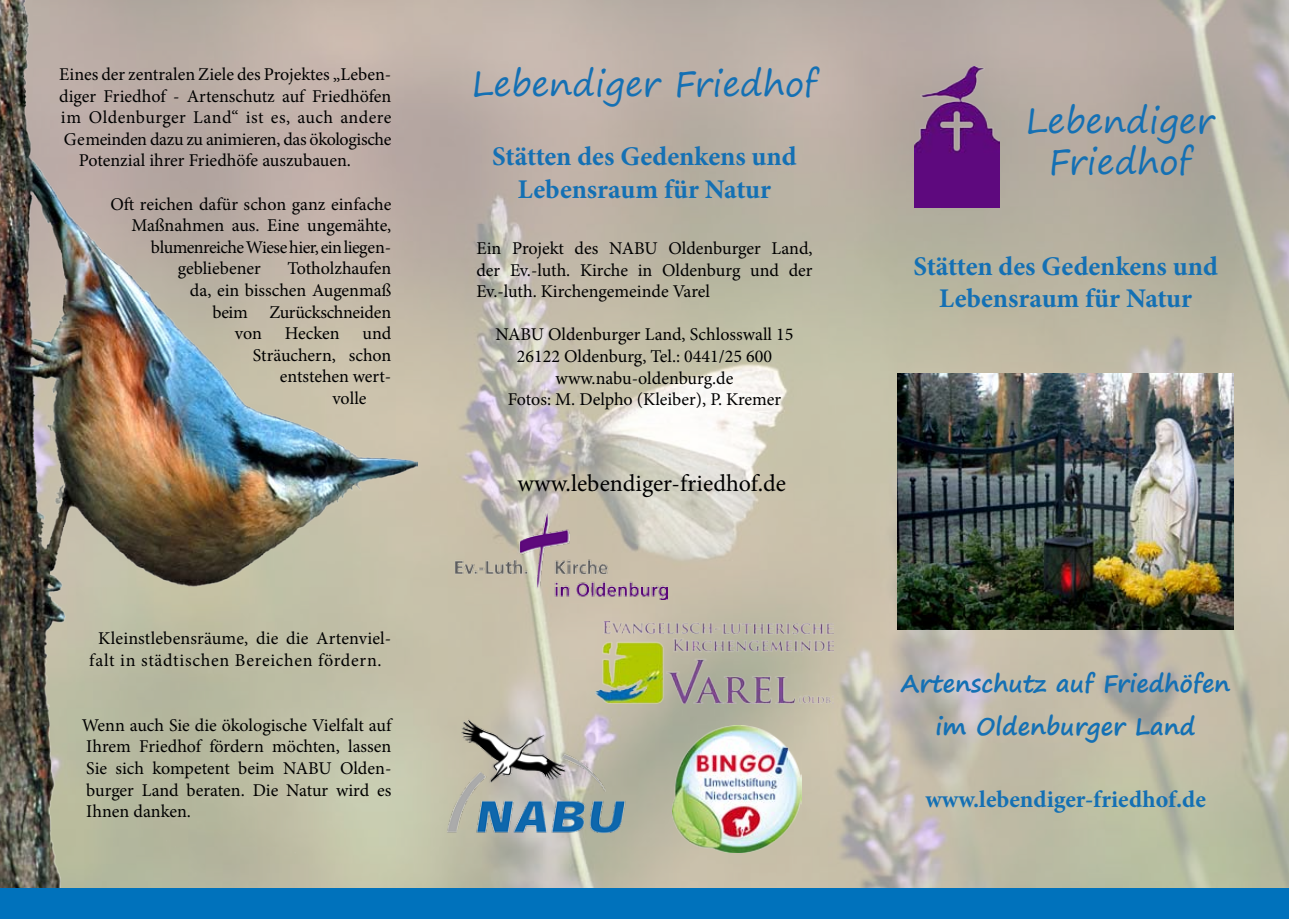
<style>
.page{position:relative;width:1289px;height:919px;background:#fff}
.page>*{position:absolute;margin:0;border:0;box-sizing:border-box;transform-origin:0 0}
.t1{font:34.5px/41.4px "Segoe Print";color:#1470b4;text-align:center}
.t2{font:700 27px/32.4px "Minion Pro";color:#1470b4;text-align:center}
.t3{font:700 24px/43.2px "Segoe Print";color:#1470b4;text-align:center}
.t4{font:24px "Minion Pro";color:#000}
.t5{font:700 24px "Minion Pro";color:#1470b4}
.t6{font:18px/21.6px "Minion Pro";color:#000;text-align:justify}
.t7{font:18px/21.6px "Minion Pro";letter-spacing:.02em;color:#000;text-align:center}
.t8{font:18px "Minion Pro";letter-spacing:-.02em;color:#000}
.t9{font:18px "Minion Pro";letter-spacing:-.03em;color:#000}
</style>
<div class="page">
<img style="left:417px;top:0;width:871px;height:888px">
<img style="left:0;top:0;width:417px;height:888px">
<img style="left:897px;top:373px;width:336px;height:256px">
<div style="left:0;top:888px;width:1288px;height:30px;background:#0072bc"></div>
<img style="left:672px;top:725px;width:130px;height:127px">
<img style="left:595px;top:621px;width:238px;height:82px">
<img style="left:455px;top:513px;width:212px;height:87px">
<img style="left:433px;top:708px;width:203px;height:140px">
<img style="left:914px;top:67px;width:85px;height:140px">
<p class="t6" style="left:59px;top:63px;width:333px">Eines der zentralen Ziele des Projektes „Leben-</p>
<p class="t6" style="left:59px;top:85px;width:333px">diger Friedhof - Artenschutz auf Friedhöfen</p>
<p class="t7" style="left:61px;top:107px;width:332px">im Oldenburger Land“ ist es, auch andere</p>
<p class="t8" style="left:64px;top:127px;width:329px">Gemeinden dazu zu animieren, das ökologische</p>
<p class="t6" style="left:79px;top:150px;width:274px">Potenzial ihrer Friedhöfe auszubauen.</p>
<p class="t6" style="left:110px;top:193px;width:282px">Oft reichen dafür schon ganz einfache</p>
<p class="t6" style="left:131px;top:215px;width:261px">Maßnahmen aus. Eine ungemähte,</p>
<p class="t9" style="left:151px;top:235px;width:242px">blumenreiche Wiese hier, ein liegen-</p>
<p class="t6" style="left:178px;top:258px;width:84px">gebliebener</p>
<p class="t6" style="left:287px;top:258px;width:105px">Totholzhaufen</p>
<p class="t6" style="left:190px;top:279px;width:203px">da, ein bisschen Augenmaß</p>
<p class="t8" style="left:212px;top:300px;width:180px">beim Zurückschneiden</p>
<p class="t6" style="left:235px;top:323px;width:28px">von</p>
<p class="t6" style="left:285px;top:323px;width:56px">Hecken</p>
<p class="t6" style="left:362px;top:323px;width:30px">und</p>
<p class="t6" style="left:253px;top:344px;width:140px">Sträuchern, schon</p>
<p class="t6" style="left:280px;top:366px;width:113px">entstehen wert-</p>
<p class="t6" style="left:332px;top:387px;width:36px">volle</p>
<p class="t7" style="left:89px;top:627px;width:303px">Kleinstlebensräume, die die Artenviel&shy;falt in städtischen Bereichen fördern.</p>
<p class="t6" style="left:82px;top:714px;width:311px">Wenn auch Sie die ökologische Vielfalt auf Ihrem Friedhof fördern möchten, lassen Sie sich kompetent beim NABU Olden&shy;burger Land beraten. Die Natur wird es Ihnen danken.</p>
<h1 class="t1" style="left:472px;top:63px;width:347px">Lebendiger Friedhof</h1>
<h2 class="t2" style="left:492px;top:140px;width:306px">Stätten des Gedenkens und<br>Lebensraum für Natur</h2>
<p class="t6" style="left:476px;top:237px;width:337px">Ein Projekt des NABU Oldenburger Land, der Ev.-luth. Kirche in Oldenburg und der Ev.-luth. Kirchengemeinde Varel</p>
<p class="t6" style="left:495px;top:324px;width:300px;text-align:center">NABU Oldenburger Land, Schlosswall 15<br>26122 Oldenburg, Tel.: 0441/25 600 www.nabu-oldenburg.de<br>Fotos: M. Delpho (Kleiber), P. Kremer</p>
<h3 class="t4" style="left:517px;top:467px;width:270px">www.lebendiger-friedhof.de</h3>
<h1 class="t1" style="left:1025px;top:99px;width:190px">Lebendiger<br>Friedhof</h1>
<h2 class="t2" style="left:913px;top:250px;width:306px">Stätten des Gedenkens und<br>Lebensraum für Natur</h2>
<h3 class="t3" style="left:900px;top:660px;width:331px">Artenschutz auf Friedhöfen im Oldenburger Land</h3>
<h3 class="t5" style="left:925px;top:782px;width:282px">www.lebendiger-friedhof.de</h3>
</div>
